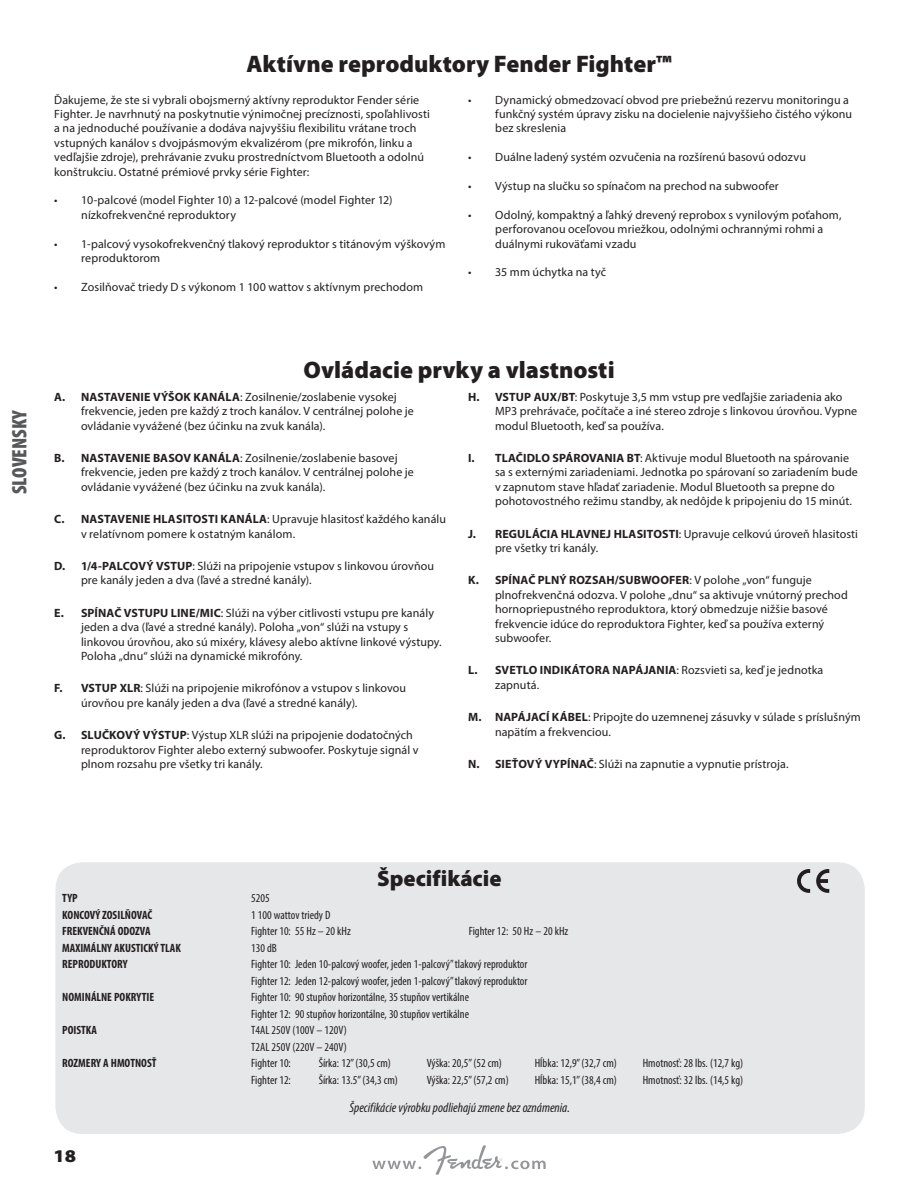
<style>
.page{position:relative;width:918px;height:1188px;background:#fff}
.page>*{position:absolute;margin:0;border:0;box-sizing:border-box;transform-origin:0 0}
.t1{font:900 24px "Myriad Pro";color:#231f20}
.t2{font:900 22.5px "Myriad Pro";color:#231f20}
.t3{font:900 condensed 21px "Myriad Pro";color:#57585a}
.t4{font:900 18px "Myriad Pro";color:#231f20;scale:1.1 1}
.t5{font:italic condensed 13.5px "Myriad Pro";color:#231f20}
.t6{font:12px/14.4px "Myriad Pro";letter-spacing:.01em;color:#231f20}
.t7{font:condensed 12px/16.5px "Myriad Pro";color:#231f20}
.t8{font:700 condensed 12px "Myriad Pro";color:#231f20}
.s1{font-weight:700}
</style>
<div class="page">
<div style="left:56px;top:862px;width:809px;height:272px;background:#e6e7e9;border-radius:27px"></div>
<svg style="left:797px;top:869px;width:13px;height:24px"></svg>
<svg style="left:816px;top:869px;width:13px;height:24px"></svg>
<svg style="left:372px;top:1145px;width:174px;height:30px"></svg>
<h3 class="t3" style="left:6px;top:494px;width:86px;rotate:-90deg">SLOVENSKY</h3>
<h1 class="t1" style="left:247px;top:48px;width:427px">Aktívne reproduktory Fender Fighter™</h1>
<p class="t6" style="left:54px;top:92px;width:377px">Ďakujeme, že ste si vybrali obojsmerný aktívny reproduktor Fender série Fighter. Je navrhnutý na poskytnutie výnimočnej precíznosti, spoľahlivosti a na jednoduché používanie a dodáva najvyššiu flexibilitu vrátane troch vstupných kanálov s dvojpásmovým ekvalizérom (pre mikrofón, linku a vedľajšie zdroje), prehrávanie zvuku prostredníctvom Bluetooth a odolnú konštrukciu. Ostatné prémiové prvky série Fighter:</p>
<p class="t6" style="left:81px;top:193px;width:313px;text-indent:-27px">• 10-palcové (model Fighter 10) a 12-palcové (model Fighter 12) nízkofrekvenčné reproduktory</p>
<p class="t6" style="left:81px;top:236px;width:366px;text-indent:-27px">• 1-palcový vysokofrekvenčný tlakový reproduktor s titánovým výškovým reproduktorom</p>
<p class="t6" style="left:54px;top:279px;width:370px">• Zosilňovač triedy D s výkonom 1 100 wattov s aktívnym prechodom</p>
<p class="t6" style="left:495px;top:92px;width:358px;text-indent:-27px">• Dynamický obmedzovací obvod pre priebežnú rezervu monitoringu a funkčný systém úpravy zisku na docielenie najvyššieho čistého výkonu bez skreslenia</p>
<p class="t6" style="left:468px;top:150px;width:339px">• Duálne ladený systém ozvučenia na rozšírenú basovú odozvu</p>
<p class="t6" style="left:468px;top:178px;width:312px">• Výstup na slučku so spínačom na prechod na subwoofer</p>
<p class="t6" style="left:495px;top:207px;width:348px;text-indent:-27px">• Odolný, kompaktný a ľahký drevený reprobox s vynilovým poťahom, perforovanou oceľovou mriežkou, odolnými ochrannými rohmi a duálnymi rukoväťami vzadu</p>
<p class="t6" style="left:468px;top:265px;width:139px">• 35 mm úchytka na tyč</p>
<h1 class="t1" style="left:304px;top:354px;width:313px">Ovládacie prvky a vlastnosti</h1>
<p class="t6" style="left:81px;top:389px;width:334px;text-indent:-27px"><span class="s1">A. NASTAVENIE VÝŠOK KANÁLA</span>: Zosilnenie/zoslabenie vysokej frekvencie, jeden pre každý z troch kanálov. V centrálnej polohe je ovládanie vyvážené (bez účinku na zvuk kanála).</p>
<p class="t6" style="left:81px;top:451px;width:334px;text-indent:-27px"><span class="s1">B. NASTAVENIE BASOV KANÁLA</span>: Zosilnenie/zoslabenie basovej frekvencie, jeden pre každý z troch kanálov. V centrálnej polohe je ovládanie vyvážené (bez účinku na zvuk kanála).</p>
<p class="t6" style="left:81px;top:512px;width:367px;text-indent:-27px"><span class="s1">C. NASTAVENIE HLASITOSTI KANÁLA</span>: Upravuje hlasitosť každého kanálu v relatívnom pomere k ostatným kanálom.</p>
<p class="t6" style="left:81px;top:559px;width:355px;text-indent:-27px"><span class="s1">D. 1/4-PALCOVÝ VSTUP</span>: Slúži na pripojenie vstupov s linkovou úrovňou pre kanály jeden a dva (ľavé a stredné kanály).</p>
<p class="t6" style="left:81px;top:605px;width:362px;text-indent:-27px"><span class="s1">E. SPÍNAČ VSTUPU LINE/MIC</span>: Slúži na výber citlivosti vstupu pre kanály jeden a dva (ľavé a stredné kanály). Poloha „von“ slúži na vstupy s linkovou úrovňou, ako sú mixéry, klávesy alebo aktívne linkové výstupy.<br>Poloha „dnu“ slúži na dynamické mikrofóny.</p>
<p class="t6" style="left:81px;top:681px;width:327px;text-indent:-27px"><span class="s1">F. VSTUP XLR</span>: Slúži na pripojenie mikrofónov a vstupov s linkovou úrovňou pre kanály jeden a dva (ľavé a stredné kanály).</p>
<p class="t6" style="left:81px;top:728px;width:339px;text-indent:-27px"><span class="s1">G. SLUČKOVÝ VÝSTUP</span>: Výstup XLR slúži na pripojenie dodatočných reproduktorov Fighter alebo externý subwoofer. Poskytuje signál v plnom rozsahu pre všetky tri kanály.</p>
<p class="t6" style="left:495px;top:389px;width:364px;text-indent:-27px"><span class="s1">H. VSTUP AUX/BT</span>: Poskytuje 3,5 mm vstup pre vedľajšie zariadenia ako<br>MP3 prehrávače, počítače a iné stereo zdroje s linkovou úrovňou. Vypne modul Bluetooth, keď sa používa.</p>
<p class="t6" style="left:495px;top:451px;width:364px;text-indent:-27px"><span class="s1">I. TLAČIDLO SPÁROVANIA BT</span>: Aktivuje modul Bluetooth na spárovanie sa s externými zariadeniami. Jednotka po spárovaní so zariadením bude v zapnutom stave hľadať zariadenie. Modul Bluetooth sa prepne do pohotovostného režimu standby, ak nedôjde k pripojeniu do 15 minút.</p>
<p class="t6" style="left:495px;top:526px;width:365px;text-indent:-27px"><span class="s1">J. REGULÁCIA HLAVNEJ HLASITOSTI</span>: Upravuje celkovú úroveň hlasitosti pre všetky tri kanály.</p>
<p class="t6" style="left:495px;top:573px;width:354px;text-indent:-27px"><span class="s1">K. SPÍNAČ PLNÝ ROZSAH/SUBWOOFER</span>: V polohe „von“ funguje plnofrekvenčná odozva. V polohe „dnu“ sa aktivuje vnútorný prechod hornopriepustného reproduktora, ktorý obmedzuje nižšie basové frekvencie idúce do reproduktora Fighter, keď sa používa externý subwoofer.</p>
<p class="t6" style="left:495px;top:663px;width:330px;text-indent:-27px"><span class="s1">L. SVETLO INDIKÁTORA NAPÁJANIA</span>: Rozsvieti sa, keď je jednotka zapnutá.</p>
<p class="t6" style="left:495px;top:710px;width:367px;text-indent:-27px"><span class="s1">M. NAPÁJACÍ KÁBEL</span>: Pripojte do uzemnenej zásuvky v súlade s príslušným napätím a frekvenciou.</p>
<p class="t6" style="left:468px;top:757px;width:322px"><span class="s1">N. SIEŤOVÝ VYPÍNAČ</span>: Slúži na zapnutie a vypnutie prístroja.</p>
<h2 class="t2" style="left:377px;top:863px;width:126px">Špecifikácie</h2>
<p class="t8" style="left:62px;top:891px;width:17px">TYP</p>
<p class="t7" style="left:251px;top:890px;width:20px">5205</p>
<p class="t8" style="left:62px;top:907px;width:91px">KONCOVÝ ZOSILŇOVAČ</p>
<p class="t7" style="left:251px;top:907px;width:81px">1 100 wattov triedy D</p>
<p class="t8" style="left:62px;top:924px;width:90px">FREKVENČNÁ ODOZVA</p>
<p class="t7" style="left:251px;top:923px;width:101px">Fighter 10: 55 Hz – 20 kHz</p>
<p class="t7" style="left:469px;top:923px;width:101px">Fighter 12: 50 Hz – 20 kHz</p>
<p class="t8" style="left:62px;top:940px;width:120px">MAXIMÁLNY AKUSTICKÝ TLAK</p>
<p class="t7" style="left:251px;top:940px;width:27px">130 dB</p>
<p class="t8" style="left:62px;top:957px;width:67px">REPRODUKTORY</p>
<p class="t7" style="left:251px;top:956px;width:278px">Fighter 10: Jeden 10-palcový woofer, jeden 1-palcový” tlakový reproduktor<br>Fighter 12: Jeden 12-palcový woofer, jeden 1-palcový” tlakový reproduktor</p>
<p class="t8" style="left:62px;top:990px;width:93px">NOMINÁLNE POKRYTIE</p>
<p class="t7" style="left:251px;top:989px;width:219px">Fighter 10: 90 stupňov horizontálne, 35 stupňov vertikálne<br>Fighter 12: 90 stupňov horizontálne, 30 stupňov vertikálne</p>
<p class="t8" style="left:62px;top:1023px;width:36px">POISTKA</p>
<p class="t7" style="left:251px;top:1022px;width:97px">T4AL 250V (100V – 120V)<br>T2AL 250V (220V – 240V)</p>
<p class="t8" style="left:62px;top:1056px;width:96px">ROZMERY A HMOTNOSŤ</p>
<p class="t7" style="left:251px;top:1055px;width:41px">Fighter 10:</p>
<p class="t7" style="left:319px;top:1055px;width:74px">Šírka: 12” (30,5 cm)</p>
<p class="t7" style="left:427px;top:1055px;width:77px">Výška: 20,5” (52 cm)</p>
<p class="t7" style="left:535px;top:1055px;width:84px">Hĺbka: 12,9” (32,7 cm)</p>
<p class="t7" style="left:643px;top:1055px;width:102px">Hmotnosť: 28 lbs. (12,7 kg)</p>
<p class="t7" style="left:251px;top:1072px;width:41px">Fighter 12:</p>
<p class="t7" style="left:319px;top:1072px;width:81px">Šírka: 13.5” (34,3 cm)</p>
<p class="t7" style="left:427px;top:1072px;width:84px">Výška: 22,5” (57,2 cm)</p>
<p class="t7" style="left:535px;top:1072px;width:84px">Hĺbka: 15,1” (38,4 cm)</p>
<p class="t7" style="left:643px;top:1072px;width:102px">Hmotnosť: 32 lbs. (14,5 kg)</p>
<p class="t5" style="left:349px;top:1100px;width:222px">Špecifikácie výrobku podliehajú zmene bez oznámenia.</p>
<h3 class="t4" style="left:53px;top:1144px;width:22px">18</h3>
</div>
